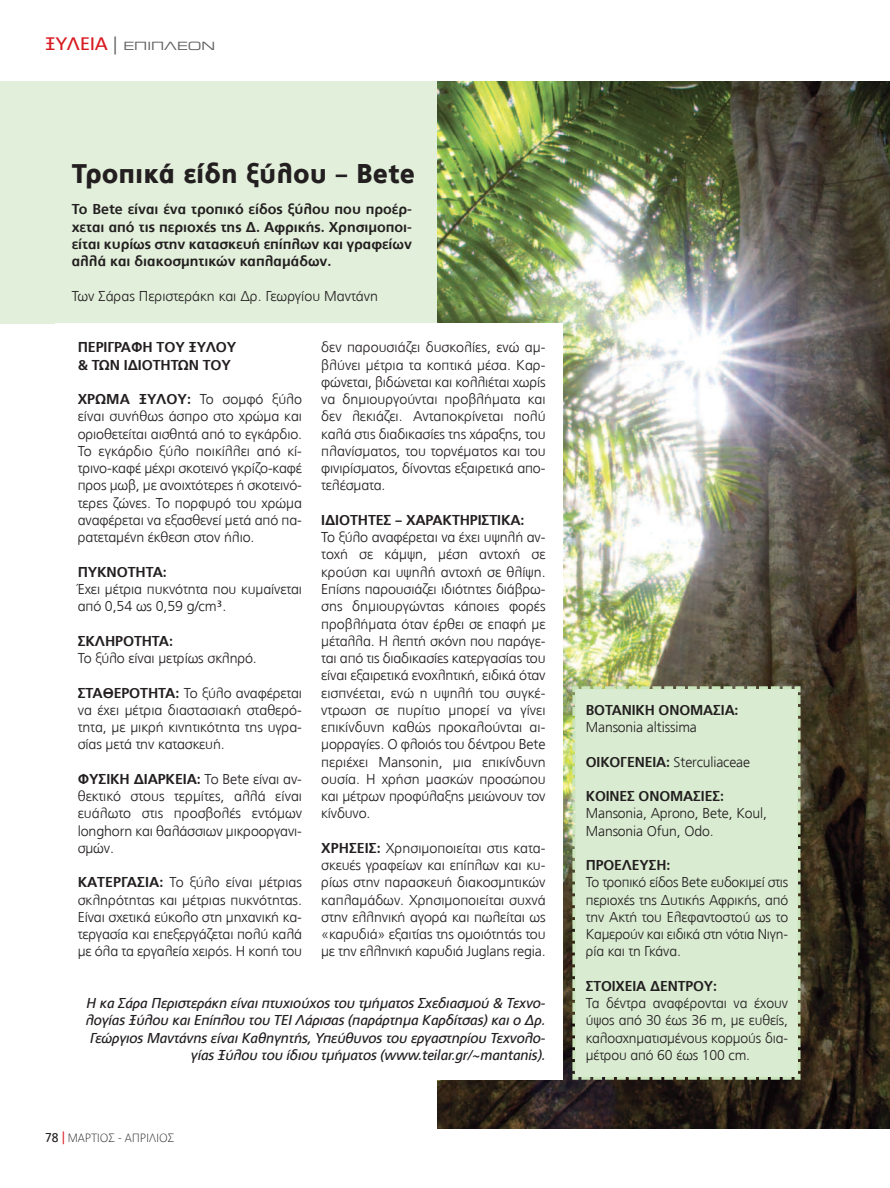
<style>
.page{position:relative;width:890px;height:1188px;background:#fff}
.page>*{position:absolute;margin:0;border:0;box-sizing:border-box;transform-origin:0 0}
.t1{font:900 27px "PF Catalog";color:#231f20;scale:.95 1}
.t2{font:300 14.25px/17.2px "PF Catalog";letter-spacing:-.01em;color:#231f20;text-align:justify}
.t3{font:700 14.25px/17.2px "PF Catalog";letter-spacing:-.01em;color:#231f20}
.t4{font:italic 14.25px/17.2px "PF Catalog";letter-spacing:-.01em;color:#231f20;text-align:right}
.t5{font:100 12px "PF Catalog";letter-spacing:.025em;color:#231f20}
.t6{font:12px "PF Euroset";color:#5f5f62;scale:1.05 1}
.s1{font-family:"PF Catalog";font-size:18px;color:#d81c23}
.s2{font-family:"PF Catalog";font-weight:300;font-size:18px}
.s3{font-weight:700}
.s4{font-family:"Lucida Grande";font-weight:400}
.s5{font-weight:400;font-size:12.75px}
.s6{font-weight:400;font-size:12.75px;color:#d81c23}
</style>
<div class="page">
<div style="left:0;top:81px;width:890px;height:242px;background:#e2f0db"></div>
<img style="left:437px;top:81px;width:453px;height:1047px">
<div style="left:55px;top:323px;width:507px;height:756px;background:#fff"></div>
<div style="left:571px;top:684px;width:231px;height:397px;background:#d9ebd1"></div>
<p class="t6" style="left:45px;top:38px;width:163px"><span class="s1">ΞΥΛΕΙΑ</span> <span class="s2">|</span> EΠIΠΛEON</p>
<h1 class="t1" style="left:72px;top:158px;width:363px">Τροπικά είδη ξύλου – Bete</h1>
<p class="t3" style="left:72px;top:201px;width:342px;text-align:justify">Το Bete είναι ένα τροπικό είδος ξύλου που προέρ&shy;χεται από τις περιοχές της Δ. Αφρικής. Χρησιμοποι&shy;είται κυρίως στην κατασκευή επίπλων και γραφείων αλλά και διακοσμητικών καπλαμάδων.</p>
<p class="t2" style="left:72px;top:287px;width:308px">Των Σάρας Περιστεράκη και Δρ. Γεωργίου Μαντάνη</p>
<p class="t3" style="left:78px;top:339px;width:160px">ΠΕΡΙΓΡΑΦΗ ΤΟΥ ΞΥΛΟΥ &amp; ΤΩΝ ΙΔΙΟΤΗΤΩΝ ΤΟΥ</p>
<p class="t2" style="left:78px;top:391px;width:226px"><span class="s3">ΧΡΩΜΑ ΞΥΛΟΥ:</span> Το σομφό ξύλο είναι συνήθως άσπρο στο χρώμα και οριοθετείται αισθητά από το εγκάρδιο.<br>Το εγκάρδιο ξύλο ποικίλλει από κί&shy;τρινο-καφέ μέχρι σκοτεινό γκρίζο-καφέ προς μωβ, με ανοιχτότερες ή σκοτεινό&shy;τερες ζώνες. Το πορφυρό του χρώμα αναφέρεται να εξασθενεί μετά από πα&shy;ρατεταμένη έκθεση στον ήλιο.</p>
<p class="t3" style="left:78px;top:563px;width:91px">ΠΥΚΝΟΤΗΤΑ:</p>
<p class="t2" style="left:78px;top:580px;width:226px">Έχει μέτρια πυκνότητα που κυμαίνεται από 0,54 ως 0,59 g/cm<span class="s4">³</span>.</p>
<p class="t3" style="left:78px;top:632px;width:97px">ΣΚΛΗΡΟΤΗΤΑ:</p>
<p class="t2" style="left:78px;top:649px;width:181px">Το ξύλο είναι μετρίως σκληρό.</p>
<p class="t2" style="left:78px;top:684px;width:226px"><span class="s3">ΣΤΑΘΕΡΟΤΗΤΑ:</span> Το ξύλο αναφέρεται να έχει μέτρια διαστασιακή σταθερό&shy;τητα, με μικρή κινητικότητα της υγρα&shy;σίας μετά την κατασκευή.</p>
<p class="t2" style="left:78px;top:770px;width:226px"><span class="s3">ΦΥΣΙΚΗ ΔΙΑΡΚΕΙΑ:</span> Το Bete είναι αν&shy;θεκτικό στους τερμίτες, αλλά είναι ευάλωτο στις προσβολές εντόμων longhorn και θαλάσσιων μικροοργανι&shy;σμών.</p>
<p class="t2" style="left:78px;top:874px;width:226px"><span class="s3">ΚΑΤΕΡΓΑΣΙΑ:</span> Το ξύλο είναι μέτριας σκληρότητας και μέτριας πυκνότητας.<br>Είναι σχετικά εύκολο στη μηχανική κα&shy;τεργασία και επεξεργάζεται πολύ καλά με όλα τα εργαλεία χειρός. Η κοπή του</p>
<p class="t2" style="left:321px;top:339px;width:226px">δεν παρουσιάζει δυσκολίες, ενώ αμ&shy;βλύνει μέτρια τα κοπτικά μέσα. Καρ&shy;φώνεται, βιδώνεται και κολλιέται χωρίς να δημιουργούνται προβλήματα και δεν λεκιάζει. Ανταποκρίνεται πολύ καλά στις διαδικασίες της χάραξης, του πλανίσματος, του τορνέματος και του φινιρίσματος, δίνοντας εξαιρετικά απο&shy;τελέσματα.</p>
<p class="t3" style="left:321px;top:511px;width:205px">ΙΔΙΟΤΗΤΕΣ – ΧΑΡΑΚΤΗΡΙΣΤΙΚΑ:</p>
<p class="t2" style="left:321px;top:529px;width:226px">Το ξύλο αναφέρεται να έχει υψηλή αν&shy;τοχή σε κάμψη, μέση αντοχή σε κρούση και υψηλή αντοχή σε θλίψη.<br>Επίσης παρουσιάζει ιδιότητες διάβρω&shy;σης δημιουργώντας κάποιες φορές προβλήματα όταν έρθει σε επαφή με μέταλλα. Η λεπτή σκόνη που παράγε&shy;ται από τις διαδικασίες κατεργασίας του είναι εξαιρετικά ενοχλητική, ειδικά όταν εισπνέεται, ενώ η υψηλή του συγκέ&shy;ντρωση σε πυρίτιο μπορεί να γίνει επικίνδυνη καθώς προκαλούνται αι&shy;μορραγίες. Ο φλοιός του δέντρου Bete περιέχει Mansonin, μια επικίνδυνη ουσία. Η χρήση μασκών προσώπου και μέτρων προφύλαξης μειώνουν τον κίνδυνο.</p>
<p class="t2" style="left:321px;top:839px;width:226px"><span class="s3">ΧΡΗΣΕΙΣ:</span> Χρησιμοποιείται στις κατα&shy;σκευές γραφείων και επίπλων και κυ&shy;ρίως στην παρασκευή διακοσμητικών καπλαμάδων. Χρησιμοποιείται συχνά στην ελληνική αγορά και πωλείται ως «καρυδιά» εξαιτίας της ομοιότητάς του με την ελληνική καρυδιά Juglans regia.</p>
<p class="t4" style="left:86px;top:994px;width:461px">Η κα Σάρα Περιστεράκη είναι πτυχιούχος του τμήματος Σχεδιασμού &amp; Τεχνο&shy;λογίας Ξύλου και Επίπλου του ΤΕΙ Λάρισας (παράρτημα Καρδίτσας) και ο Δρ.<br>Γεώργιος Μαντάνης είναι Καθηγητής, Υπεύθυνος του εργαστηρίου Τεχνολο&shy;γίας Ξύλου του ίδιου τμήματος (www.teilar.gr/~mantanis).</p>
<p class="t5" style="left:45px;top:1131px;width:131px"><span class="s5">78</span> <span class="s6">|</span> ΜΑΡΤΙΟΣ - ΑΠΡΙΛΙΟΣ</p>
<p class="t3" style="left:586px;top:701px;width:154px">ΒΟΤΑΝΙΚΗ ΟΝΟΜΑΣΙΑ:</p>
<p class="t2" style="left:586px;top:718px;width:113px">Mansonia altissima</p>
<p class="t2" style="left:586px;top:753px;width:166px"><span class="s3">ΟΙΚΟΓΕΝΕΙΑ:</span> Sterculiaceae</p>
<p class="t3" style="left:586px;top:787px;width:140px">ΚΟΙΝΕΣ ΟΝΟΜΑΣΙΕΣ:</p>
<p class="t2" style="left:586px;top:805px;width:183px">Mansonia, Aprono, Bete, Koul,<br>Mansonia Ofun, Odo.</p>
<p class="t3" style="left:586px;top:856px;width:86px">ΠΡΟΕΛΕΥΣΗ:</p>
<p class="t2" style="left:586px;top:874px;width:204px">Το τροπικό είδος Bete ευδοκιμεί στις περιοχές της Δυτικής Αφρικής, από την Ακτή του Ελεφαντοστού ως το Καμερούν και ειδικά στη νότια Νιγη&shy;ρία και τη Γκάνα.</p>
<p class="t3" style="left:586px;top:977px;width:133px">ΣΤΟΙΧΕΙΑ ΔΕΝΤΡΟΥ:</p>
<p class="t2" style="left:586px;top:994px;width:204px">Τα δέντρα αναφέρονται να έχουν ύψος από 30 έως 36 m, με ευθείς, καλοσχηματισμένους κορμούς δια&shy;μέτρου από 60 έως 100 cm.</p>
</div>
